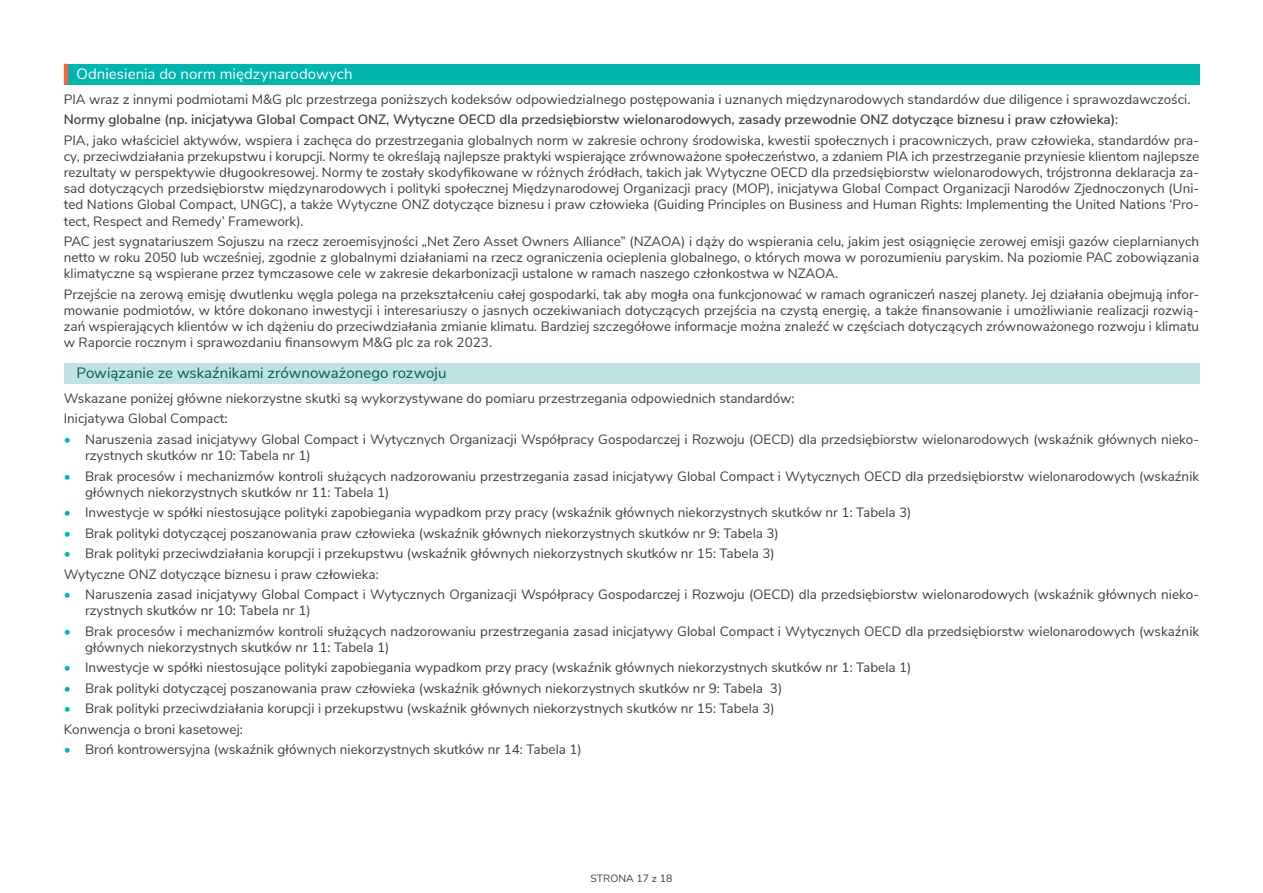
<style>
.page{position:relative;width:1263px;height:893px;background:#fff}
.page>*{position:absolute;margin:0;border:0;box-sizing:border-box;transform-origin:0 0}
.podrozdział{font:15px "Nunito Sans";color:#08585d}
.rozdział{font:15px "Nunito Sans";letter-spacing:.005em;color:#fff}
.tekst_9pt{font:13.5px/16.2px "Nunito Sans";color:#3e3e3f}
.tekst_9pt-2{font:600 13.5px "Nunito Sans";color:#3e3e3f}
.t1{font:10.5px "Nunito Sans";color:#3e3e3f}
.s1{font-weight:400}
.s2{color:#00b5ae}
</style>
<div class="page">
<div style="left:64px;top:64px;width:1135px;height:20px;background:#00b5ae"></div>
<hr style="left:64px;top:64px;width:4px;height:20px;background:#f26640">
<div style="left:64px;top:363px;width:1135px;height:21px;background:#bee3e2"></div>
<p class="rozdział" style="left:77px;top:63px;width:278px">Odniesienia do norm międzynarodowych</p>
<p class="tekst_9pt" style="left:64px;top:90px;width:1128px">PIA wraz z innymi podmiotami M&amp;G plc przestrzega poniższych kodeksów odpowiedzialnego postępowania i uznanych międzynarodowych standardów due diligence i sprawozdawczości.</p>
<p class="tekst_9pt-2" style="left:64px;top:110px;width:1056px">Normy globalne (np. inicjatywa Global Compact ONZ, Wytyczne OECD dla przedsiębiorstw wielonarodowych, zasady przewodnie ONZ dotyczące biznesu i praw człowieka)<span class="s1">:</span></p>
<p class="tekst_9pt" style="left:64px;top:131px;width:1137px;text-align:justify">PIA, jako właściciel aktywów, wspiera i zachęca do przestrzegania globalnych norm w zakresie ochrony środowiska, kwestii społecznych i pracowniczych, praw człowieka, standardów pra&shy;cy, przeciwdziałania przekupstwu i korupcji. Normy te określają najlepsze praktyki wspierające zrównoważone społeczeństwo, a zdaniem PIA ich przestrzeganie przyniesie klientom najlepsze rezultaty w perspektywie długookresowej. Normy te zostały skodyfikowane w różnych źródłach, takich jak Wytyczne OECD dla przedsiębiorstw wielonarodowych, trójstronna deklaracja za&shy;sad dotyczących przedsiębiorstw międzynarodowych i polityki społecznej Międzynarodowej Organizacji pracy (MOP), inicjatywa Global Compact Organizacji Narodów Zjednoczonych (Uni&shy;ted Nations Global Compact, UNGC), a także Wytyczne ONZ dotyczące biznesu i praw człowieka (Guiding Principles on Business and Human Rights: Implementing the United Nations ‘Pro&shy;tect, Respect and Remedy’ Framework).</p>
<p class="tekst_9pt" style="left:64px;top:232px;width:1137px;text-align:justify">PAC jest sygnatariuszem Sojuszu na rzecz zeroemisyjności „Net Zero Asset Owners Alliance” (NZAOA) i dąży do wspierania celu, jakim jest osiągnięcie zerowej emisji gazów cieplarnianych netto w roku 2050 lub wcześniej, zgodnie z globalnymi działaniami na rzecz ograniczenia ocieplenia globalnego, o których mowa w porozumieniu paryskim. Na poziomie PAC zobowiązania klimatyczne są wspierane przez tymczasowe cele w zakresie dekarbonizacji ustalone w ramach naszego członkostwa w NZAOA.</p>
<p class="tekst_9pt" style="left:64px;top:285px;width:1137px;text-align:justify">Przejście na zerową emisję dwutlenku węgla polega na przekształceniu całej gospodarki, tak aby mogła ona funkcjonować w ramach ograniczeń naszej planety. Jej działania obejmują infor&shy;mowanie podmiotów, w które dokonano inwestycji i interesariuszy o jasnych oczekiwaniach dotyczących przejścia na czystą energię, a także finansowanie i umożliwianie realizacji rozwią&shy;zań wspierających klientów w ich dążeniu do przeciwdziałania zmianie klimatu. Bardziej szczegółowe informacje można znaleźć w częściach dotyczących zrównoważonego rozwoju i klimatu w Raporcie rocznym i sprawozdaniu finansowym M&amp;G plc za rok 2023.</p>
<p class="podrozdział" style="left:77px;top:362px;width:371px">Powiązanie ze wskaźnikami zrównoważonego rozwoju</p>
<p class="tekst_9pt" style="left:64px;top:389px;width:732px">Wskazane poniżej główne niekorzystne skutki są wykorzystywane do pomiaru przestrzegania odpowiednich standardów:</p>
<p class="tekst_9pt" style="left:64px;top:410px;width:165px">Inicjatywa Global Compact:</p>
<p class="tekst_9pt" style="left:85px;top:430px;width:1116px;text-indent:-21px"><span class="s2">•</span> Naruszenia zasad inicjatywy Global Compact i Wytycznych Organizacji Współpracy Gospodarczej i Rozwoju (OECD) dla przedsiębiorstw wielonarodowych (wskaźnik głównych nieko&shy;rzystnych skutków nr 10: Tabela nr 1)</p>
<p class="tekst_9pt" style="left:85px;top:467px;width:1116px;text-indent:-21px"><span class="s2">•</span> Brak procesów i mechanizmów kontroli służących nadzorowaniu przestrzegania zasad inicjatywy Global Compact i Wytycznych OECD dla przedsiębiorstw wielonarodowych (wskaźnik głównych niekorzystnych skutków nr 11: Tabela 1)</p>
<p class="tekst_9pt" style="left:64px;top:504px;width:849px"><span class="s2">•</span> Inwestycje w spółki niestosujące polityki zapobiegania wypadkom przy pracy (wskaźnik głównych niekorzystnych skutków nr 1: Tabela 3)</p>
<p class="tekst_9pt" style="left:64px;top:524px;width:716px"><span class="s2">•</span> Brak polityki dotyczącej poszanowania praw człowieka (wskaźnik głównych niekorzystnych skutków nr 9: Tabela 3)</p>
<p class="tekst_9pt" style="left:64px;top:544px;width:712px"><span class="s2">•</span> Brak polityki przeciwdziałania korupcji i przekupstwu (wskaźnik głównych niekorzystnych skutków nr 15: Tabela 3)</p>
<p class="tekst_9pt" style="left:64px;top:565px;width:316px">Wytyczne ONZ dotyczące biznesu i praw człowieka:</p>
<p class="tekst_9pt" style="left:85px;top:585px;width:1116px;text-indent:-21px"><span class="s2">•</span> Naruszenia zasad inicjatywy Global Compact i Wytycznych Organizacji Współpracy Gospodarczej i Rozwoju (OECD) dla przedsiębiorstw wielonarodowych (wskaźnik głównych nieko&shy;rzystnych skutków nr 10: Tabela nr 1)</p>
<p class="tekst_9pt" style="left:85px;top:622px;width:1116px;text-indent:-21px"><span class="s2">•</span> Brak procesów i mechanizmów kontroli służących nadzorowaniu przestrzegania zasad inicjatywy Global Compact i Wytycznych OECD dla przedsiębiorstw wielonarodowych (wskaźnik głównych niekorzystnych skutków nr 11: Tabela 1)</p>
<p class="tekst_9pt" style="left:64px;top:659px;width:849px"><span class="s2">•</span> Inwestycje w spółki niestosujące polityki zapobiegania wypadkom przy pracy (wskaźnik głównych niekorzystnych skutków nr 1: Tabela 1)</p>
<p class="tekst_9pt" style="left:64px;top:679px;width:720px"><span class="s2">•</span> Brak polityki dotyczącej poszanowania praw człowieka (wskaźnik głównych niekorzystnych skutków nr 9: Tabela 3)</p>
<p class="tekst_9pt" style="left:64px;top:700px;width:712px"><span class="s2">•</span> Brak polityki przeciwdziałania korupcji i przekupstwu (wskaźnik głównych niekorzystnych skutków nr 15: Tabela 3)</p>
<p class="tekst_9pt" style="left:64px;top:720px;width:181px">Konwencja o broni kasetowej:</p>
<p class="tekst_9pt" style="left:64px;top:740px;width:519px"><span class="s2">•</span> Broń kontrowersyjna (wskaźnik głównych niekorzystnych skutków nr 14: Tabela 1)</p>
<p class="t1" style="left:591px;top:871px;width:83px">STRONA 17 z 18</p>
</div>
